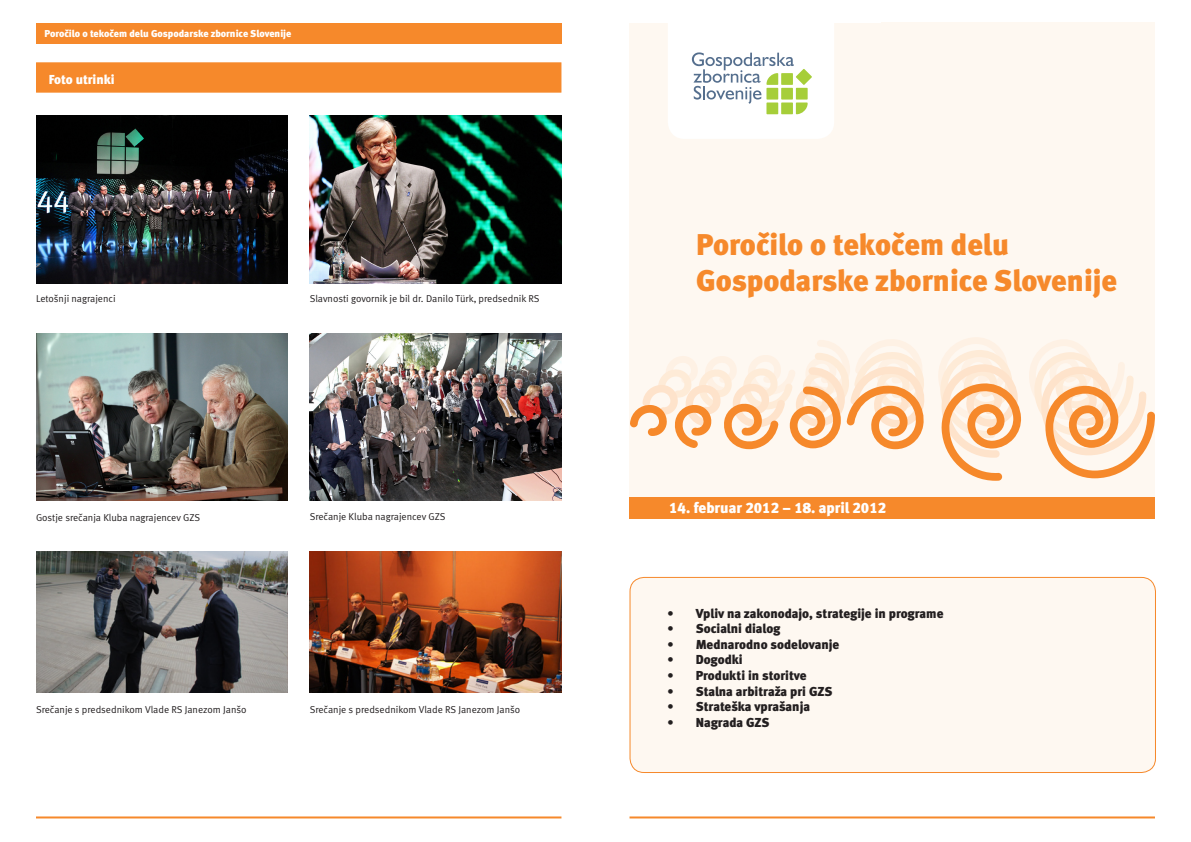
<style>
.page{position:relative;width:1191px;height:842px;background:#fff}
.page>*{position:absolute;margin:0;border:0;box-sizing:border-box;transform-origin:0 0}
.t1{font:30px/36px "Meta Black CELF";color:#f6892b}
.t2{font:15px "Meta Black CELF";color:#fff}
.t3{font:13px "Meta Black CELF";color:#231f20}
.t4{font:13px "Meta Black CELF";color:#fff}
.t5{font:10px "Meta Normal CELF";color:#231f20}
.t6{font:10px "Meta Black CELF";color:#fff}
</style>
<div class="page">
<div style="left:629px;top:23px;width:526px;height:475px;background:#fef8f1"></div>
<div style="left:36px;top:62px;width:525px;height:31px;background:#f6892b;border:1px solid #f6892b"></div>
<hr style="left:629px;top:816px;width:526px;height:2px;background:#f6892b">
<hr style="left:36px;top:816px;width:525px;height:2px;background:#f6892b">
<div style="left:36px;top:23px;width:525px;height:20px;background:#f6892b"></div>
<div style="left:629px;top:497px;width:526px;height:21px;background:#f6892b"></div>
<div style="left:630px;top:577px;width:525px;height:195px;background:#fef8f1;border-radius:14px"></div>
<div style="left:629px;top:577px;width:527px;height:196px;border:1px solid #f6892b;border-radius:14px"></div>
<svg style="left:1029px;top:340px;width:126px;height:138px"></svg>
<svg style="left:938px;top:337px;width:83px;height:144px"></svg>
<svg style="left:630px;top:339px;width:295px;height:110px"></svg>
<svg style="left:668px;top:23px;width:166px;height:116px"></svg>
<div style="left:766px;top:88px;width:12px;height:12px;background:#a6ce39"></div>
<div style="left:796px;top:88px;width:11px;height:12px;background:#a6ce39"></div>
<div style="left:781px;top:88px;width:12px;height:12px;background:#a6ce39"></div>
<div style="left:781px;top:73px;width:12px;height:12px;background:#a6ce39"></div>
<svg style="left:766px;top:73px;width:12px;height:12px"></svg>
<img style="left:310px;top:552px;width:251px;height:141px">
<img style="left:36px;top:552px;width:252px;height:141px">
<img style="left:36px;top:333px;width:252px;height:168px">
<img style="left:310px;top:333px;width:251px;height:168px">
<img style="left:36px;top:115px;width:252px;height:168px">
<img style="left:310px;top:115px;width:251px;height:168px">
<p class="t6" style="left:45px;top:27px;width:248px">Poročilo o tekočem delu Gospodarske zbornice Slovenije</p>
<h3 class="t4" style="left:49px;top:71px;width:67px">Foto utrinki</h3>
<p class="t5" style="left:36px;top:292px;width:81px">Letošnji nagrajenci</p>
<p class="t5" style="left:310px;top:292px;width:231px">Slavnosti govornik je bil dr. Danilo Türk, predsednik RS</p>
<p class="t5" style="left:36px;top:511px;width:166px">Gostje srečanja Kluba nagrajencev GZS</p>
<p class="t5" style="left:310px;top:510px;width:137px">Srečanje Kluba nagrajencev GZS</p>
<p class="t5" style="left:36px;top:703px;width:212px">Srečanje s predsednikom Vlade RS Janezom Janšo</p>
<p class="t5" style="left:310px;top:703px;width:212px">Srečanje s predsednikom Vlade RS Janezom Janšo</p>
<h1 class="t1" style="left:696px;top:227px;width:422px">Poročilo o tekočem delu<br>Gospodarske zbornice Slovenije</h1>
<h2 class="t2" style="left:669px;top:499px;width:218px">14. februar 2012 – 18. april 2012</h2>
<h3 class="t3" style="left:667px;top:605px;width:278px">• Vpliv na zakonodajo, strategije in programe</h3>
<h3 class="t3" style="left:667px;top:621px;width:115px">• Socialni dialog</h3>
<h3 class="t3" style="left:667px;top:636px;width:174px">• Mednarodno sodelovanje</h3>
<h3 class="t3" style="left:667px;top:652px;width:77px">• Dogodki</h3>
<h3 class="t3" style="left:667px;top:668px;width:141px">• Produkti in storitve</h3>
<h3 class="t3" style="left:667px;top:683px;width:167px">• Stalna arbitraža pri GZS</h3>
<h3 class="t3" style="left:667px;top:699px;width:144px">• Strateška vprašanja</h3>
<h3 class="t3" style="left:667px;top:714px;width:104px">• Nagrada GZS</h3>
</div>
